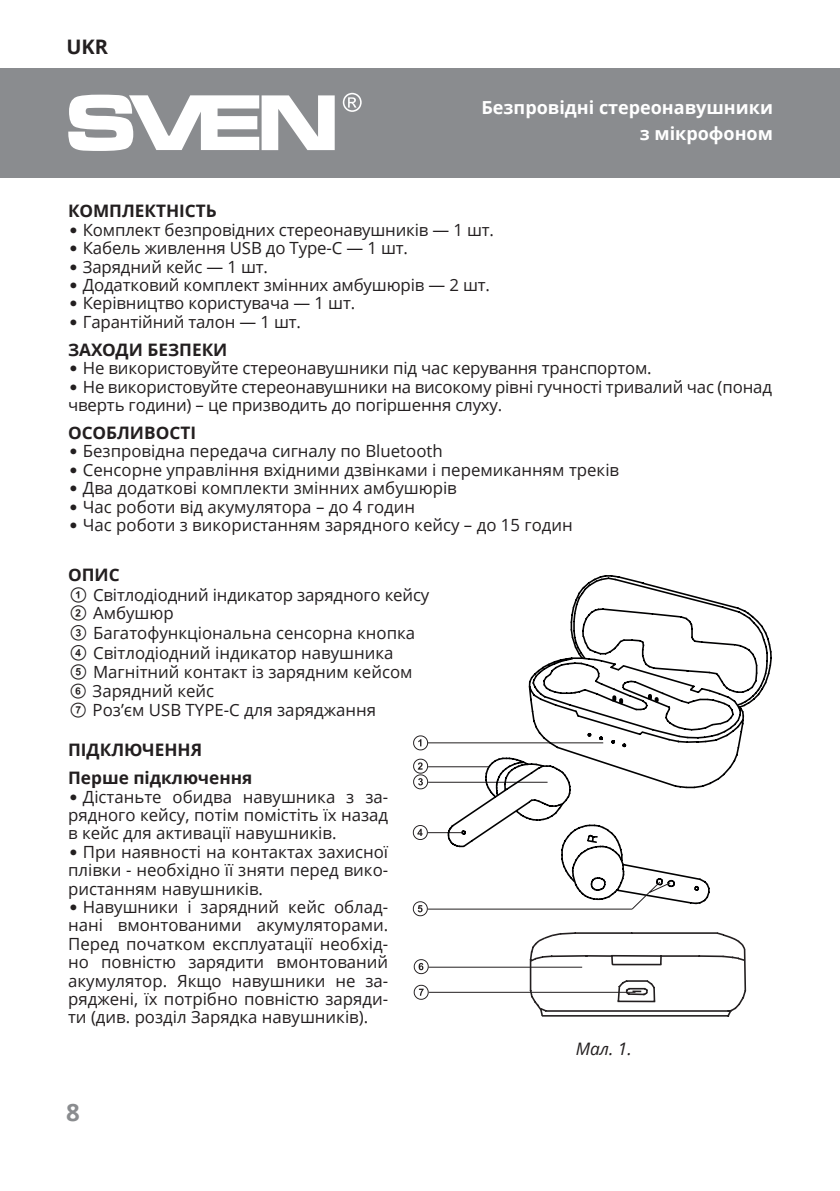
<style>
.page{position:relative;width:840px;height:1191px;background:#fff}
.page>*{position:absolute;margin:0;border:0;box-sizing:border-box;transform-origin:0 0}
.t1{font:700 24px "Open Sans";color:#8a8c8f}
.t2{font:700 20px "Open Sans";color:#231f20}
.t3{font:700 18px/26px "Open Sans";color:#fff;text-align:right}
.t4{font:700 17.2px/28px "Open Sans";color:#231f20}
.t5{font:italic 17.2px "Open Sans";color:#231f20}
.t6{font:16.8px/18.4px "Open Sans";color:#231f20;text-align:justify}
.s1{font-family:"Pragmatica";font-weight:700;font-size:16px}
.s2{font-family:"SVEN";font-size:17.2px}
.s3{font-family:"SVEN"}
</style>
<div class="page">
<div style="left:0;top:68px;width:839px;height:109px;background:#8a8c8f"></div>
<svg style="left:68px;top:95px;width:266px;height:56px"></svg>
<svg style="left:342px;top:93px;width:19px;height:19px"></svg>
<svg style="left:413px;top:735px;width:15px;height:15px"></svg>
<svg style="left:413px;top:758px;width:15px;height:31px"></svg>
<svg style="left:412px;top:825px;width:15px;height:15px"></svg>
<svg style="left:412px;top:901px;width:15px;height:15px"></svg>
<svg style="left:413px;top:959px;width:15px;height:15px"></svg>
<svg style="left:413px;top:984px;width:15px;height:15px"></svg>
<hr style="left:427px;top:908px;width:205px;height:1px;background:#231f20">
<hr style="left:427px;top:742px;width:176px;height:1px;background:#231f20">
<hr style="left:428px;top:766px;width:61px;height:1px;background:#231f20">
<hr style="left:428px;top:966px;width:154px;height:2px;background:#231f20">
<hr style="left:428px;top:991px;width:207px;height:2px;background:#231f20">
<hr style="left:428px;top:781px;width:119px;height:2px;background:#231f20">
<hr style="left:427px;top:832px;width:36px;height:1px;background:#231f20">
<svg style="left:527px;top:637px;width:245px;height:148px"></svg>
<svg style="left:569px;top:575px;width:199px;height:172px"></svg>
<svg style="left:528px;top:932px;width:218px;height:85px"></svg>
<svg style="left:446px;top:756px;width:264px;height:154px"></svg>
<p class="t2" style="left:66px;top:32px;width:43px">UKR</p>
<p class="t3" style="left:481px;top:94px;width:293px">Безпровідні стереонавушники з мікрофоном</p>
<p class="t4" style="left:68px;top:197px;width:150px">КОМПЛЕКТНІСТЬ</p>
<p class="t6" style="left:68px;top:220px;width:427px"><span class="s1">•</span> Комплект безпровідних стереонавушників — 1 шт.</p>
<p class="t6" style="left:68px;top:238px;width:341px"><span class="s1">•</span> Кабель живлення USB до Type-C — 1 шт.</p>
<p class="t6" style="left:68px;top:257px;width:201px"><span class="s1">•</span> Зарядний кейс — 1 шт.</p>
<p class="t6" style="left:68px;top:275px;width:423px"><span class="s1">•</span> Додатковий комплект змінних амбушюрів — 2 шт.</p>
<p class="t6" style="left:68px;top:294px;width:288px"><span class="s1">•</span> Керівництво користувача — 1 шт.</p>
<p class="t6" style="left:68px;top:312px;width:234px"><span class="s1">•</span> Гарантійний талон — 1 шт.</p>
<p class="t4" style="left:68px;top:335px;width:161px">ЗАХОДИ БЕЗПЕКИ</p>
<p class="t6" style="left:68px;top:358px;width:585px"><span class="s1">•</span> Не використовуйте стереонавушники під час керування транспортом.</p>
<p class="t6" style="left:68px;top:377px;width:705px"><span class="s1">•</span> Не використовуйте стереонавушники на високому рівні гучності тривалий час (понад чверть години) – це призводить до погіршення слуху.</p>
<p class="t4" style="left:68px;top:418px;width:129px">ОСОБЛИВОСТІ</p>
<p class="t6" style="left:68px;top:442px;width:376px"><span class="s1">•</span> Безпровідна передача сигналу по Bluetooth</p>
<p class="t6" style="left:68px;top:460px;width:552px"><span class="s1">•</span> Сенсорне управління вхідними дзвінками і перемиканням треків</p>
<p class="t6" style="left:68px;top:478px;width:390px"><span class="s1">•</span> Два додаткові комплекти змінних амбушюрів</p>
<p class="t6" style="left:68px;top:497px;width:348px"><span class="s1">•</span> Час роботи від акумулятора – до 4 годин</p>
<p class="t6" style="left:68px;top:515px;width:506px"><span class="s1">•</span> Час роботи з використанням зарядного кейсу – до 15 годин</p>
<p class="t4" style="left:68px;top:561px;width:53px">ОПИС</p>
<p class="t6" style="left:68px;top:585px;width:362px;text-align:left"><span class="s2">A</span> Світлодіодний індикатор зарядного кейсу<br><span class="s2">B</span> Амбушюр<br><span class="s2">C</span> Багатофункціональна сенсорна кнопка<br><span class="s2">D</span> Світлодіодний індикатор навушника<br><span class="s2">E</span> Магнітний контакт із зарядним кейсом<br><span class="s3">F</span> Зарядний кейс<br><span class="s3">G</span> Роз’єм USB TYPE-C для заряджання</p>
<p class="t4" style="left:68px;top:735px;width:186px">ПІДКЛЮЧЕННЯ<br>Перше підключення</p>
<p class="t6" style="left:68px;top:787px;width:321px"><span class="s1">•</span> Дістаньте обидва навушника з за&shy;рядного кейсу, потім помістіть їх назад в кейс для активації навушників.</p>
<p class="t6" style="left:68px;top:842px;width:321px"><span class="s1">•</span> При наявності на контактах захисної плівки - необхідно її зняти перед вико&shy;ристанням навушників.</p>
<p class="t6" style="left:68px;top:897px;width:321px"><span class="s1">•</span> Навушники і зарядний кейс облад&shy;нані вмонтованими акумуляторами.<br>Перед початком експлуатації необхід&shy;но повністю зарядити вмонтований акумулятор. Якщо навушники не за&shy;ряджені, їх потрібно повністю заряди&shy;ти (див. розділ Зарядка навушників).</p>
<h1 class="t1" style="left:66px;top:1095px;width:15px">8</h1>
<p class="t5" style="left:575px;top:1036px;width:58px">Мал. 1.</p>
</div>
